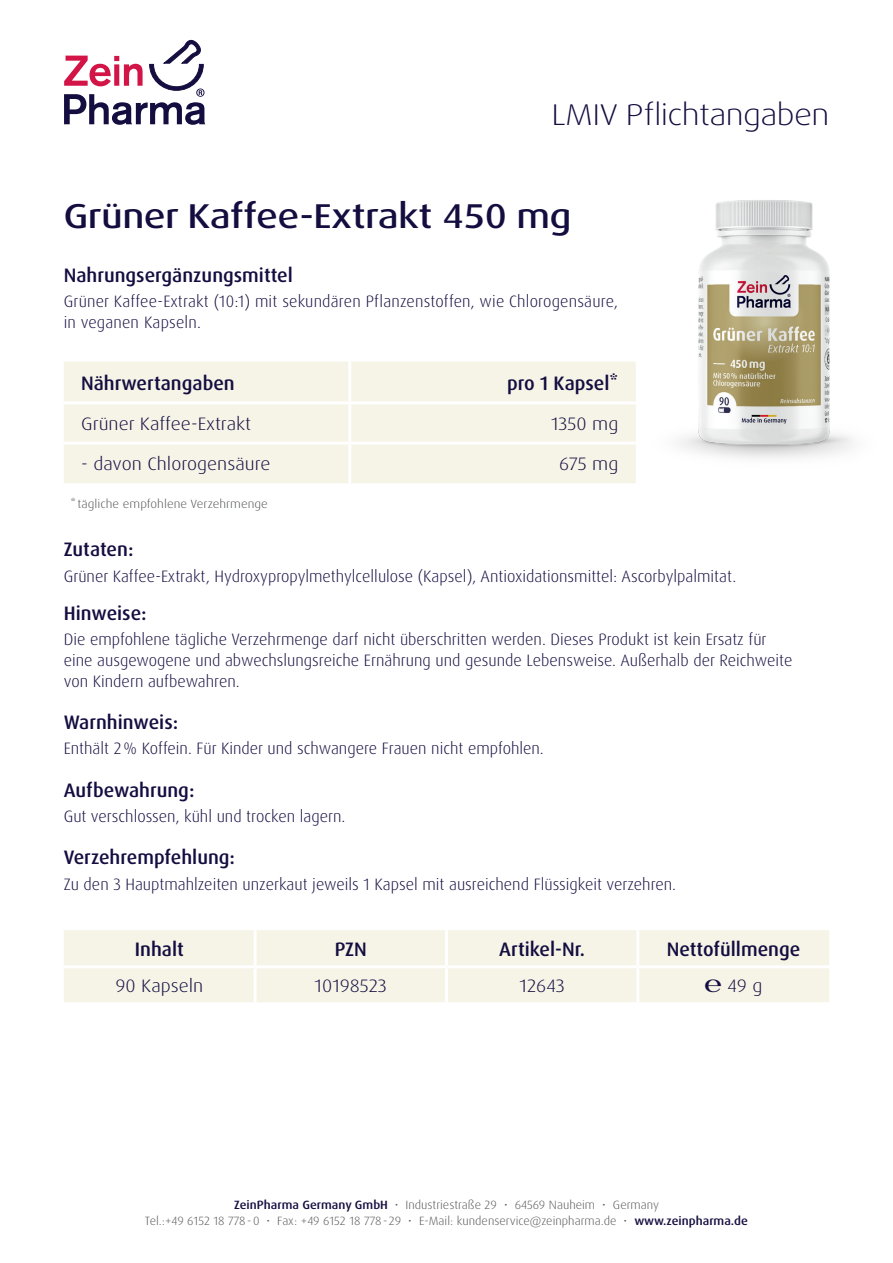
<style>
.page{position:relative;width:893px;height:1263px;background:#fff}
.page>*{position:absolute;margin:0;border:0;box-sizing:border-box;transform-origin:0 0}
.t1{font:500 expanded 34.5px "Dax Pro";color:#140d40}
.t2{font:300 expanded 30px "Dax Pro";color:#140d40}
.t3{font:500 19.5px "Dax Pro";color:#140d40}
.t4{font:300 18px "Dax Pro";color:#140d40;scale:1.1 1}
.t5{font:300 16.5px/21px "Dax Pro";color:#140d40}
.t6{font:300 12px/16.5px "Dax Pro";color:#57585a;text-align:center;scale:1.05 1}
.t7{font:300 12px "Dax Pro";color:#57585a;scale:1.1 1}
.s1{font-weight:500;color:#140d40}
</style>
<div class="page">
<svg style="left:64px;top:39px;width:142px;height:86px"></svg>
<div style="left:64px;top:362px;width:486px;height:121px;background:#f6f3e7"></div>
<hr style="left:348px;top:362px;width:3px;height:39px;background:#fff">
<hr style="left:64px;top:401px;width:286px;height:3px;background:#fff">
<hr style="left:350px;top:401px;width:286px;height:3px;background:#fff">
<hr style="left:348px;top:404px;width:3px;height:38px;background:#fff">
<hr style="left:64px;top:442px;width:286px;height:3px;background:#fff">
<hr style="left:350px;top:442px;width:286px;height:3px;background:#fff">
<hr style="left:348px;top:445px;width:3px;height:38px;background:#fff">
<img style="left:550px;top:200px;width:304px;height:283px">
<div style="left:64px;top:930px;width:765px;height:72px;background:#f6f3e7"></div>
<hr style="left:254px;top:930px;width:3px;height:35px;background:#fff">
<hr style="left:445px;top:930px;width:3px;height:35px;background:#fff">
<hr style="left:636px;top:930px;width:3px;height:35px;background:#fff">
<hr style="left:64px;top:965px;width:191px;height:3px;background:#fff">
<hr style="left:255px;top:965px;width:191px;height:3px;background:#fff">
<hr style="left:254px;top:968px;width:3px;height:34px;background:#fff">
<hr style="left:446px;top:965px;width:192px;height:3px;background:#fff">
<hr style="left:445px;top:968px;width:3px;height:34px;background:#fff">
<hr style="left:638px;top:965px;width:191px;height:3px;background:#fff">
<hr style="left:636px;top:968px;width:3px;height:34px;background:#fff">
<h2 class="t2" style="left:552px;top:96px;width:279px">LMIV Pflichtangaben</h2>
<h1 class="t1" style="left:64px;top:194px;width:509px">Grüner Kaffee-Extrakt 450 mg</h1>
<p class="t3" style="left:64px;top:262px;width:231px">Nahrungsergänzungsmittel</p>
<p class="t5" style="left:64px;top:291px;width:556px">Grüner Kaffee-Extrakt (10:1) mit sekundären Pflanzenstoffen, wie Chlorogensäure, in veganen Kapseln.</p>
<p class="t3" style="left:81px;top:371px;width:155px">Nährwertangaben</p>
<p class="t3" style="left:507px;top:371px;width:113px">pro 1 Kapsel*</p>
<p class="t4" style="left:81px;top:412px;width:156px">Grüner Kaffee-Extrakt</p>
<p class="t4" style="left:551px;top:412px;width:63px">1350 mg</p>
<p class="t4" style="left:81px;top:452px;width:174px">- davon Chlorogensäure</p>
<p class="t4" style="left:559px;top:452px;width:55px">675 mg</p>
<p class="t7" style="left:70px;top:496px;width:181px">* tägliche empfohlene Verzehrmenge</p>
<p class="t3" style="left:64px;top:537px;width:71px">Zutaten:</p>
<p class="t5" style="left:64px;top:565px;width:674px">Grüner Kaffee-Extrakt, Hydroxypropylmethylcellulose (Kapsel), Antioxidationsmittel: Ascorbylpalmitat.</p>
<p class="t3" style="left:64px;top:600px;width:84px">Hinweise:</p>
<p class="t5" style="left:64px;top:629px;width:730px">Die empfohlene tägliche Verzehrmenge darf nicht überschritten werden. Dieses Produkt ist kein Ersatz für eine ausgewogene und abwechslungsreiche Ernährung und gesunde Lebensweise. Außerhalb der Reichweite von Kindern aufbewahren.</p>
<p class="t3" style="left:64px;top:710px;width:116px">Warnhinweis:</p>
<p class="t5" style="left:64px;top:738px;width:482px">Enthält 2% Koffein. Für Kinder und schwangere Frauen nicht empfohlen.</p>
<p class="t3" style="left:64px;top:777px;width:132px">Aufbewahrung:</p>
<p class="t5" style="left:64px;top:806px;width:283px">Gut verschlossen, kühl und trocken lagern.</p>
<p class="t3" style="left:64px;top:845px;width:173px">Verzehrempfehlung:</p>
<p class="t5" style="left:64px;top:873px;width:614px">Zu den 3 Hauptmahlzeiten unzerkaut jeweils 1 Kapsel mit ausreichend Flüssigkeit verzehren.</p>
<p class="t3" style="left:135px;top:937px;width:50px">Inhalt</p>
<p class="t3" style="left:335px;top:937px;width:34px">PZN</p>
<p class="t3" style="left:499px;top:937px;width:87px">Artikel-Nr.</p>
<p class="t3" style="left:667px;top:937px;width:135px">Nettofüllmenge</p>
<p class="t4" style="left:115px;top:974px;width:81px">90 Kapseln</p>
<p class="t4" style="left:315px;top:974px;width:67px">10198523</p>
<p class="t4" style="left:520px;top:974px;width:43px">12643</p>
<p class="t4" style="left:705px;top:974px;width:54px">℮ 49 g</p>
<p class="t6" style="left:145px;top:1196px;width:576px"><span class="s1">ZeinPharma Germany GmbH</span> • Industriestraße 29 • 64569 Nauheim • Germany<br>Tel.:+49 6152 18 778-0 • Fax: +49 6152 18 778- 29 • E-Mail: kundenservice@zeinpharma.de • <span class="s1">www.zeinpharma.de</span></p>
</div>
